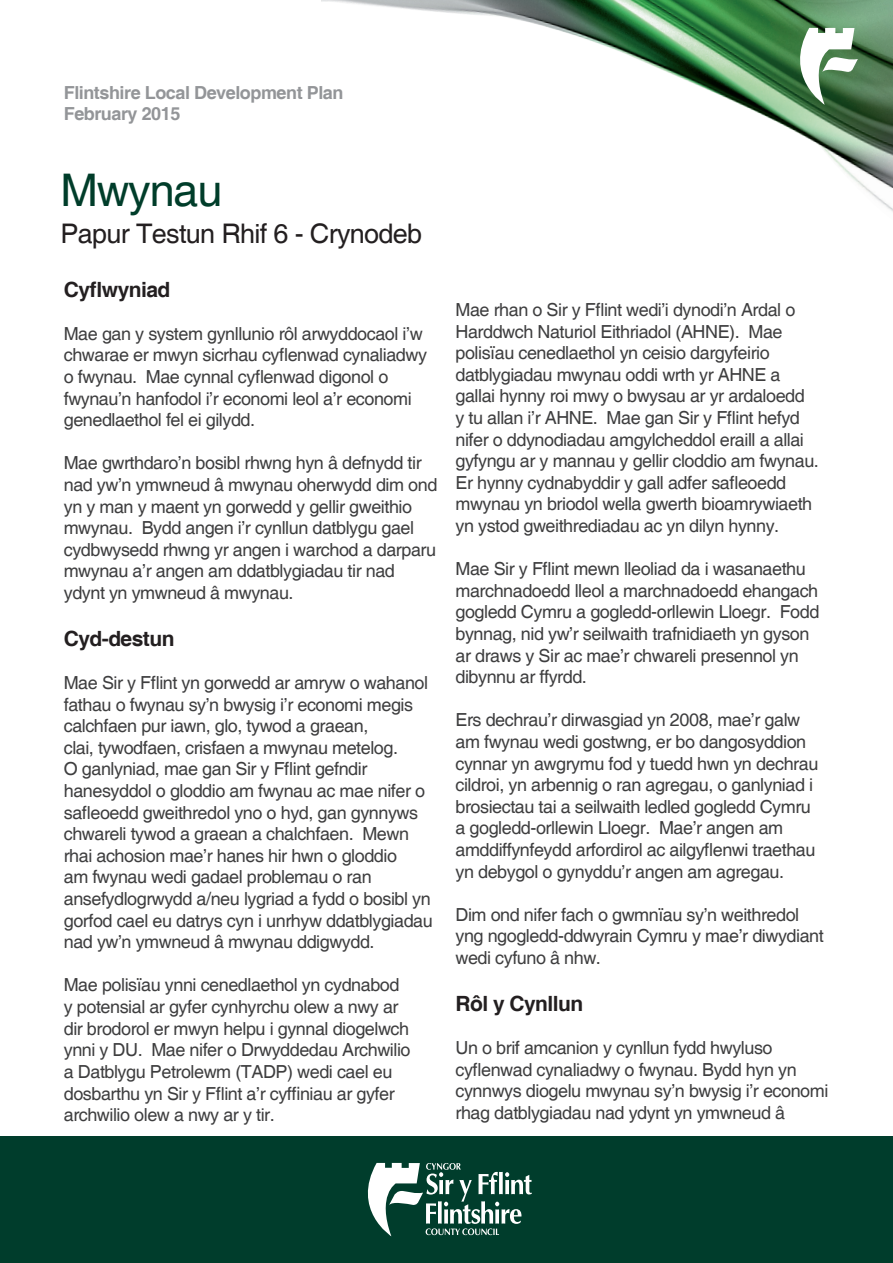
<style>
.page{position:relative;width:893px;height:1263px;background:#fff}
.page>*{position:absolute;margin:0;border:0;box-sizing:border-box;transform-origin:0 0}
.Document_heading_1{font:45px "Helvetica";letter-spacing:-.025em;color:#003d2a}
.Document_heading_2{font:27px "Helvetica";letter-spacing:-.025em;color:#231f20}
.t1{font:700 21px "Helvetica";letter-spacing:-.025em;color:#231f20}
.t2{font:18px/21.6px "Helvetica";letter-spacing:-.025em;color:#3e3e3f}
.Document_heading_3{font:700 18px/21.6px "Helvetica";letter-spacing:-.025em;color:#939598}
</style>
<div class="page">
<div style="left:0;top:1137px;width:893px;height:126px;background:#003d2a"></div>
<svg style="left:368px;top:1163px;width:164px;height:73px"></svg>
<img style="left:321px;top:0;width:572px;height:212px">
<svg style="left:782px;top:28px;width:76px;height:77px"></svg>
<p class="Document_heading_3" style="left:64px;top:82px;width:281px">Flintshire Local Development Plan<br>February 2015</p>
<p class="Document_heading_1" style="left:61px;top:164px;width:163px">Mwynau</p>
<p class="Document_heading_2" style="left:61px;top:218px;width:363px">Papur Testun Rhif 6 - Crynodeb</p>
<p class="t1" style="left:64px;top:276px;width:108px">Cyflwyniad</p>
<p class="t2" style="left:64px;top:323px;width:365px">Mae gan y system gynllunio rôl arwyddocaol i’w chwarae er mwyn sicrhau cyflenwad cynaliadwy o fwynau. Mae cynnal cyflenwad digonol o fwynau’n hanfodol i’r economi leol a’r economi genedlaethol fel ei gilydd.</p>
<p class="t2" style="left:64px;top:453px;width:375px">Mae gwrthdaro’n bosibl rhwng hyn â defnydd tir nad yw’n ymwneud â mwynau oherwydd dim ond yn y man y maent yn gorwedd y gellir gweithio mwynau. Bydd angen i’r cynllun datblygu gael cydbwysedd rhwng yr angen i warchod a darparu mwynau a’r angen am ddatblygiadau tir nad ydynt yn ymwneud â mwynau.</p>
<p class="t1" style="left:64px;top:626px;width:112px">Cyd-destun</p>
<p class="t2" style="left:64px;top:672px;width:371px">Mae Sir y Fflint yn gorwedd ar amryw o wahanol fathau o fwynau sy’n bwysig i’r economi megis calchfaen pur iawn, glo, tywod a graean,<br>clai, tywodfaen, crisfaen a mwynau metelog.<br>O ganlyniad, mae gan Sir y Fflint gefndir hanesyddol o gloddio am fwynau ac mae nifer o safleoedd gweithredol yno o hyd, gan gynnyws chwareli tywod a graean a chalchfaen. Mewn rhai achosion mae’r hanes hir hwn o gloddio<br>am fwynau wedi gadael problemau o ran ansefydlogrwydd a/neu lygriad a fydd o bosibl yn gorfod cael eu datrys cyn i unrhyw ddatblygiadau nad yw’n ymwneud â mwynau ddigwydd.</p>
<p class="t2" style="left:64px;top:975px;width:348px">Mae polisïau ynni cenedlaethol yn cydnabod y potensial ar gyfer cynhyrchu olew a nwy ar dir brodorol er mwyn helpu i gynnal diogelwch ynni y DU. Mae nifer o Drwyddedau Archwilio a Datblygu Petrolewm (TADP) wedi cael eu dosbarthu yn Sir y Fflint a’r cyffiniau ar gyfer archwilio olew a nwy ar y tir.</p>
<p class="t2" style="left:455px;top:300px;width:365px">Mae rhan o Sir y Fflint wedi’i dynodi’n Ardal o Harddwch Naturiol Eithriadol (AHNE). Mae polisïau cenedlaethol yn ceisio dargyfeirio datblygiadau mwynau oddi wrth yr AHNE a gallai hynny roi mwy o bwysau ar yr ardaloedd<br>y tu allan i’r AHNE. Mae gan Sir y Fflint hefyd nifer o ddynodiadau amgylcheddol eraill a allai gyfyngu ar y mannau y gellir cloddio am fwynau.<br>Er hynny cydnabyddir y gall adfer safleoedd mwynau yn briodol wella gwerth bioamrywiaeth yn ystod gweithrediadau ac yn dilyn hynny.</p>
<p class="t2" style="left:455px;top:559px;width:365px">Mae Sir y Fflint mewn lleoliad da i wasanaethu marchnadoedd lleol a marchnadoedd ehangach gogledd Cymru a gogledd-orllewin Lloegr. Fodd bynnag, nid yw’r seilwaith trafnidiaeth yn gyson ar draws y Sir ac mae’r chwareli presennol yn dibynnu ar ffyrdd.</p>
<p class="t2" style="left:455px;top:710px;width:364px">Ers dechrau’r dirwasgiad yn 2008, mae’r galw am fwynau wedi gostwng, er bo dangosyddion cynnar yn awgrymu fod y tuedd hwn yn dechrau cildroi, yn arbennig o ran agregau, o ganlyniad i brosiectau tai a seilwaith ledled gogledd Cymru a gogledd-orllewin Lloegr. Mae’r angen am amddiffynfeydd arfordirol ac ailgyflenwi traethau yn debygol o gynyddu’r angen am agregau.</p>
<p class="t2" style="left:455px;top:904px;width:370px">Dim ond nifer fach o gwmnïau sy’n weithredol yng ngogledd-ddwyrain Cymru y mae’r diwydiant wedi cyfuno â nhw.</p>
<p class="t1" style="left:455px;top:991px;width:129px">Rôl y Cynllun</p>
<p class="t2" style="left:455px;top:1038px;width:374px">Un o brif amcanion y cynllun fydd hwyluso cyflenwad cynaliadwy o fwynau. Bydd hyn yn cynnwys diogelu mwynau sy’n bwysig i’r economi rhag datblygiadau nad ydynt yn ymwneud â</p>
</div>
